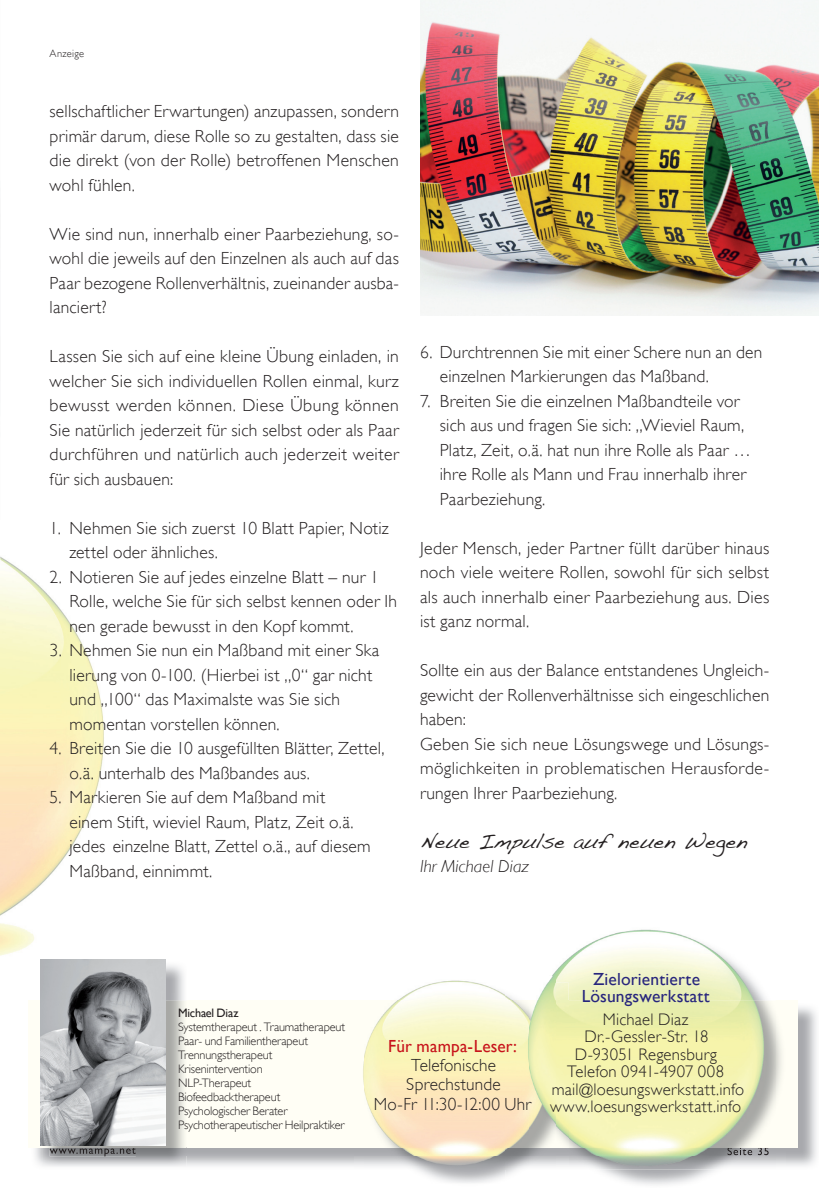
<style>
.page{position:relative;width:819px;height:1191px;background:#fff}
.page>*{position:absolute;margin:0;border:0;box-sizing:border-box;transform-origin:0 0}
.t1{font:21px "Handwriting Dakota";letter-spacing:-.005em;color:#231f20}
.t2{font:300 17.5px/24.5px "Gill Sans";letter-spacing:.015em;color:#231f20}
.t3{font:17.5px/17.5px "Gill Sans";letter-spacing:.01em;color:#27257d;text-align:center}
.t4{font:17.5px "Gill Sans";letter-spacing:.01em;color:#c8131b}
.t5{font:italic 300 17.5px "Gill Sans";letter-spacing:.01em;color:#231f20}
.t6{font:300 16.62px/17.5px "Gill Sans";letter-spacing:.015em;color:#231f20;text-align:center}
.t7{font:300 12.25px/14px "Gill Sans";letter-spacing:-.015em;color:#231f20}
.t8{font:12.25px "Gill Sans";letter-spacing:-.015em;color:#231f20}
.t9{font:300 10.5px "Gill Sans";letter-spacing:.03em;color:#231f20}
</style>
<div class="page">
<img style="left:0;top:557px;width:166px;height:435px">
<svg style="left:29px;top:1000px;width:768px;height:148px;fill:#fefdf4"></svg>
<img style="left:43px;top:966px;width:144px;height:200px">
<img style="left:165px;top:961px;width:10px;height:31px">
<img style="left:50px;top:1148px;width:137px;height:8px">
<img style="left:51px;top:1148px;width:85px;height:7px">
<img style="left:41px;top:959px;width:124px;height:186px">
<img style="left:398px;top:980px;width:107px;height:203px">
<img style="left:354px;top:1155px;width:151px;height:14px">
<svg style="left:354px;top:1148px;width:10px;height:7px"></svg>
<img style="left:363px;top:1061px;width:1px;height:24px">
<img style="left:364px;top:1000px;width:141px;height:155px">
<img style="left:505px;top:995px;width:24px;height:181px">
<img style="left:552px;top:931px;width:214px;height:69px">
<img style="left:568px;top:1148px;width:200px;height:7px">
<img style="left:556px;top:982px;width:12px;height:187px">
<svg style="left:556px;top:1148px;width:12px;height:7px"></svg>
<img style="left:556px;top:1000px;width:12px;height:148px">
<img style="left:529px;top:976px;width:27px;height:193px">
<img style="left:420px;top:0;width:399px;height:315px">
<p class="t9" style="left:50px;top:47px;width:36px">Anzeige</p>
<p class="t2" style="left:50px;top:99px;width:351px;text-align:justify">sellschaftlicher Erwartungen) anzupassen, sondern primär darum, diese Rolle so zu gestalten, dass sie die direkt (von der Rolle) betroffenen Menschen wohl fühlen.</p>
<p class="t2" style="left:50px;top:221px;width:351px;text-align:justify">Wie sind nun, innerhalb einer Paarbeziehung, so&shy;wohl die jeweils auf den Einzelnen als auch auf das Paar bezogene Rollenverhältnis, zueinander ausba&shy;lanciert?</p>
<p class="t2" style="left:50px;top:344px;width:351px;text-align:justify">Lassen Sie sich auf eine kleine Übung einladen, in welcher Sie sich individuellen Rollen einmal, kurz bewusst werden können. Diese Übung können Sie natürlich jederzeit für sich selbst oder als Paar durchführen und natürlich auch jederzeit weiter für sich ausbauen:</p>
<p class="t2" style="left:69px;top:515px;width:321px;text-indent:-20px">1. Nehmen Sie sich zuerst 10 Blatt Papier, Notiz zettel oder ähnliches.</p>
<p class="t2" style="left:69px;top:564px;width:329px;text-indent:-20px">2. Notieren Sie auf jedes einzelne Blatt – nur 1<br>Rolle, welche Sie für sich selbst kennen oder Ih nen gerade bewusst in den Kopf kommt.</p>
<p class="t2" style="left:69px;top:638px;width:311px;text-indent:-20px">3. Nehmen Sie nun ein Maßband mit einer Ska lierung von 0-100. (Hierbei ist „0“ gar nicht und „100“ das Maximalste was Sie sich momentan vorstellen können.</p>
<p class="t2" style="left:69px;top:736px;width:316px;text-indent:-20px">4. Breiten Sie die 10 ausgefüllten Blätter, Zettel, o.ä. unterhalb des Maßbandes aus.</p>
<p class="t2" style="left:69px;top:785px;width:302px;text-indent:-20px">5. Markieren Sie auf dem Maßband mit einem Stift, wieviel Raum, Platz, Zeit o.ä. jedes einzelne Blatt, Zettel o.ä., auf diesem Maßband, einnimmt.</p>
<p class="t2" style="left:440px;top:339px;width:324px;text-indent:-20px">6. Durchtrennen Sie mit einer Schere nun an den einzelnen Markierungen das Maßband.</p>
<p class="t2" style="left:440px;top:388px;width:312px;text-indent:-20px">7. Breiten Sie die einzelnen Maßbandteile vor sich aus und fragen Sie sich: „Wieviel Raum, Platz, Zeit, o.ä. hat nun ihre Rolle als Paar … ihre Rolle als Mann und Frau innerhalb ihrer Paarbeziehung.</p>
<p class="t2" style="left:420px;top:535px;width:351px;text-align:justify">Jeder Mensch, jeder Partner füllt darüber hinaus noch viele weitere Rollen, sowohl für sich selbst als auch innerhalb einer Paarbeziehung aus. Dies ist ganz normal.</p>
<p class="t2" style="left:420px;top:658px;width:351px">Sollte ein aus der Balance entstandenes Ungleich&shy;gewicht der Rollenverhältnisse sich eingeschlichen haben:<br>Geben Sie sich neue Lösungswege und Lösungs&shy;möglichkeiten in problematischen Herausforde&shy;rungen Ihrer Paarbeziehung.</p>
<p class="t1" style="left:420px;top:828px;width:328px">Neue Impulse auf neuen Wegen</p>
<p class="t5" style="left:420px;top:856px;width:110px">Ihr Michael Diaz</p>
<p class="t8" style="left:178px;top:1005px;width:62px">Michael Diaz</p>
<p class="t7" style="left:178px;top:1019px;width:168px">Systemtherapeut . Traumatherapeut<br>Paar- und Familientherapeut<br>Trennungstherapeut<br>Krisenintervention<br>NLP-Therapeut<br>Biofeedbacktherapeut<br>Psychologischer Berater<br>Psychotherapeutischer Heilpraktiker</p>
<p class="t4" style="left:388px;top:1035px;width:130px">Für mampa-Leser:</p>
<p class="t2" style="left:374px;top:1055px;width:159px;line-height:19.2px;text-align:center">Telefonische<br>Sprechstunde<br>Mo-Fr 11:30-12:00 Uhr</p>
<p class="t3" style="left:581px;top:969px;width:129px">Zielorientierte<br>Lösungswerkstatt</p>
<p class="t6" style="left:550px;top:1010px;width:195px">Michael Diaz<br>Dr.-Gessler-Str. 18<br>D-93051 Regensburg<br>Telefon 0941-4907 008 mail@loesungswerkstatt.info www.loesungswerkstatt.info</p>
</div>
